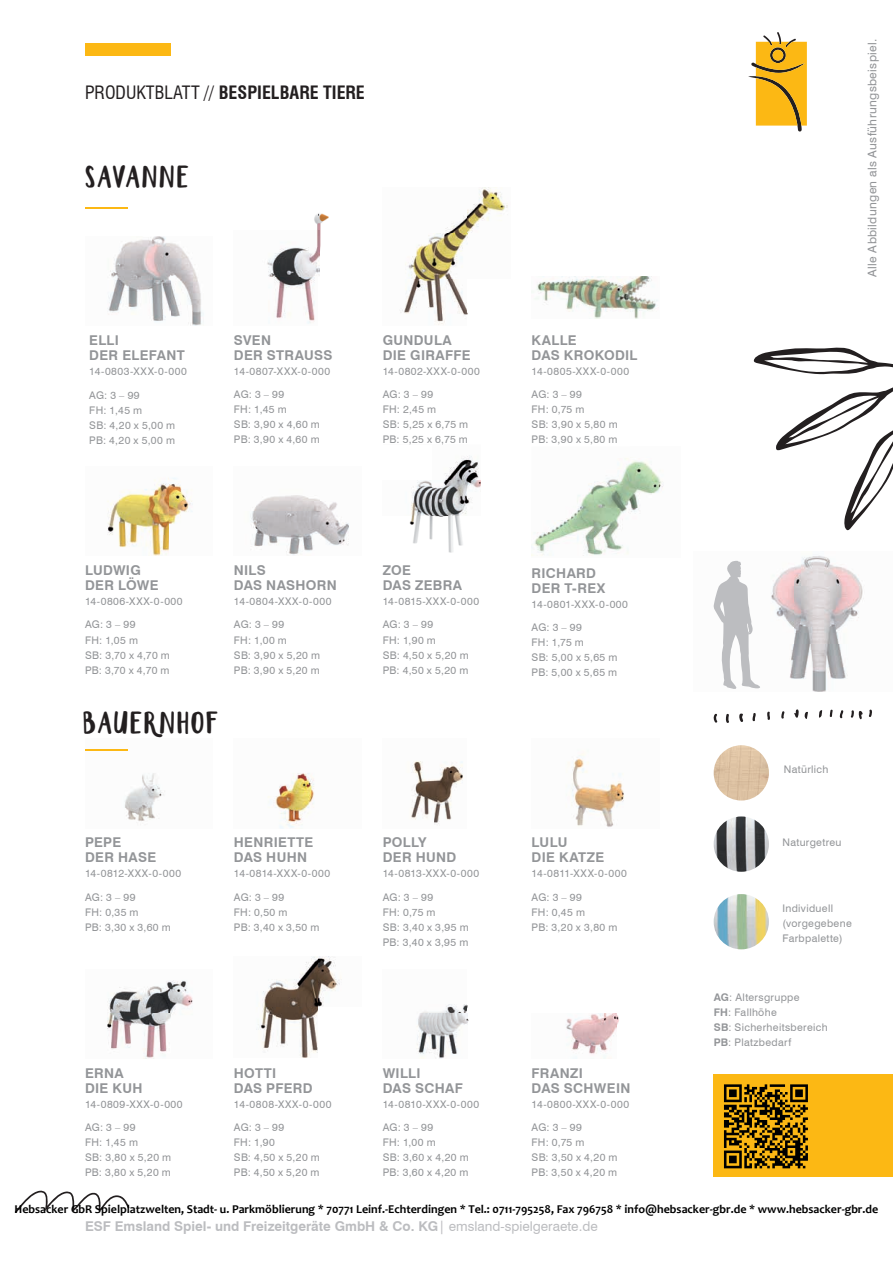
<style>
.page{position:relative;width:893px;height:1263px;background:#fff}
.page>*{position:absolute;margin:0;border:0;box-sizing:border-box;transform-origin:0 0}
.t1{font:30px "Erlan";letter-spacing:.07em;color:#231f20}
.t2{font:700 condensed 18px "Swiss 721 BT";color:#231f20}
.t3{font:700 13.5px/15px "Swiss 721 BT";letter-spacing:.025em;color:#939598}
.t4{font:700 13.5px "Swiss 721 BT";color:#bcbdc0}
.t5{font:700 12px "Candara";color:#000}
.t6{font:12px "Swiss 721 BT";letter-spacing:.025em;color:#939598}
.t7{font:10.5px/15px "Swiss 721 BT";letter-spacing:.035em;color:#939598}
.s1{font-weight:400}
.s2{font-weight:700}
</style>
<div class="page">
<img style="left:735px;top:555px;width:129px;height:137px">
<svg style="left:713px;top:561px;width:47px;height:128px"></svg>
<svg style="left:748px;top:32px;width:59px;height:100px"></svg>
<svg style="left:819px;top:710px;width:4px;height:8px"></svg>
<svg style="left:794px;top:709px;width:14px;height:10px"></svg>
<svg style="left:739px;top:713px;width:5px;height:9px"></svg>
<svg style="left:830px;top:710px;width:3px;height:7px"></svg>
<svg style="left:869px;top:709px;width:3px;height:8px"></svg>
<svg style="left:839px;top:710px;width:4px;height:8px"></svg>
<svg style="left:851px;top:710px;width:12px;height:10px"></svg>
<svg style="left:767px;top:711px;width:3px;height:9px"></svg>
<svg style="left:781px;top:711px;width:3px;height:7px"></svg>
<svg style="left:752px;top:713px;width:4px;height:8px"></svg>
<svg style="left:713px;top:714px;width:4px;height:9px"></svg>
<svg style="left:725px;top:714px;width:4px;height:9px"></svg>
<div style="left:85px;top:43px;width:85px;height:12px;background:#fcb814"></div>
<img style="left:85px;top:750px;width:80px;height:71px">
<img style="left:411px;top:761px;width:52px;height:64px">
<img style="left:268px;top:773px;width:46px;height:55px">
<img style="left:568px;top:753px;width:56px;height:74px">
<img style="left:107px;top:980px;width:86px;height:79px">
<img style="left:417px;top:1004px;width:52px;height:55px">
<img style="left:256px;top:957px;width:86px;height:101px">
<img style="left:566px;top:1013px;width:53px;height:46px">
<hr style="left:85px;top:749px;width:43px;height:1px;background:#fcb814">
<img style="left:107px;top:236px;width:97px;height:89px">
<img style="left:400px;top:187px;width:108px;height:138px">
<img style="left:267px;top:213px;width:62px;height:111px">
<img style="left:535px;top:276px;width:123px;height:42px">
<hr style="left:85px;top:207px;width:43px;height:1px;background:#fcb814">
<img style="left:107px;top:478px;width:86px;height:78px">
<img style="left:409px;top:456px;width:72px;height:97px">
<img style="left:531px;top:483px;width:63px;height:73px">
<img style="left:594px;top:458px;width:70px;height:97px">
<img style="left:250px;top:495px;width:99px;height:60px">
<svg style="left:15px;top:1190px;width:114px;height:23px"></svg>
<img style="left:714px;top:816px;width:55px;height:56px;border-radius:28px">
<img style="left:714px;top:894px;width:55px;height:55px;border-radius:28px">
<img style="left:714px;top:745px;width:55px;height:55px;border-radius:28px">
<svg style="left:754px;top:347px;width:139px;height:184px"></svg>
<div style="left:714px;top:1075px;width:179px;height:102px;background:#fcb814"></div>
<svg style="left:724px;top:1084px;width:84px;height:84px"></svg>
<h2 class="t2" style="left:85px;top:81px;width:281px"><span class="s1">PRODUKTBLATT //</span> BESPIELBARE TIERE</h2>
<h1 class="t1" style="left:85px;top:160px;width:105px">SAVANNE</h1>
<p class="t3" style="left:89px;top:333px;width:97px">ELLI<br>DER ELEFANT</p>
<p class="t7" style="left:89px;top:364px;width:99px">14-0803-XXX-0-000</p>
<p class="t7" style="left:89px;top:388px;width:88px">AG: 3 – 99<br>FH: 1,45 m<br>SB: 4,20 x 5,00 m<br>PB: 4,20 x 5,00 m</p>
<p class="t3" style="left:234px;top:332px;width:100px">SVEN<br>DER STRAUSS</p>
<p class="t7" style="left:234px;top:363px;width:98px">14-0807-XXX-0-000</p>
<p class="t7" style="left:234px;top:387px;width:88px">AG: 3 – 99<br>FH: 1,45 m<br>SB: 3,90 x 4,60 m<br>PB: 3,90 x 4,60 m</p>
<p class="t3" style="left:383px;top:332px;width:90px">GUNDULA<br>DIE GIRAFFE</p>
<p class="t7" style="left:383px;top:363px;width:99px">14-0802-XXX-0-000</p>
<p class="t7" style="left:383px;top:387px;width:87px">AG: 3 – 99<br>FH: 2,45 m<br>SB: 5,25 x 6,75 m<br>PB: 5,25 x 6,75 m</p>
<p class="t3" style="left:85px;top:563px;width:75px">LUDWIG<br>DER LÖWE</p>
<p class="t7" style="left:85px;top:594px;width:99px">14-0806-XXX-0-000</p>
<p class="t7" style="left:85px;top:617px;width:86px">AG: 3 – 99<br>FH: 1,05 m<br>SB: 3,70 x 4,70 m<br>PB: 3,70 x 4,70 m</p>
<h1 class="t1" style="left:83px;top:707px;width:136px">BAUERNHOF</h1>
<p class="t3" style="left:234px;top:563px;width:104px">NILS<br>DAS NASHORN</p>
<p class="t7" style="left:234px;top:594px;width:99px">14-0804-XXX-0-000</p>
<p class="t7" style="left:234px;top:617px;width:88px">AG: 3 – 99<br>FH: 1,00 m<br>SB: 3,90 x 5,20 m<br>PB: 3,90 x 5,20 m</p>
<p class="t3" style="left:85px;top:835px;width:73px">PEPE<br>DER HASE</p>
<p class="t7" style="left:85px;top:866px;width:98px">14-0812-XXX-0-000</p>
<p class="t7" style="left:85px;top:889px;width:87px">AG: 3 – 99<br>FH: 0,35 m<br>PB: 3,30 x 3,60 m</p>
<p class="t3" style="left:234px;top:835px;width:81px">HENRIETTE<br>DAS HUHN</p>
<p class="t7" style="left:234px;top:866px;width:98px">14-0814-XXX-0-000</p>
<p class="t7" style="left:234px;top:889px;width:87px">AG: 3 – 99<br>FH: 0,50 m<br>PB: 3,40 x 3,50 m</p>
<p class="t3" style="left:383px;top:563px;width:81px">ZOE<br>DAS ZEBRA</p>
<p class="t7" style="left:383px;top:594px;width:98px">14-0815-XXX-0-000</p>
<p class="t7" style="left:383px;top:617px;width:88px">AG: 3 – 99<br>FH: 1,90 m<br>SB: 4,50 x 5,20 m<br>PB: 4,50 x 5,20 m</p>
<p class="t3" style="left:383px;top:835px;width:75px">POLLY<br>DER HUND</p>
<p class="t7" style="left:383px;top:866px;width:98px">14-0813-XXX-0-000</p>
<p class="t7" style="left:383px;top:889px;width:88px">AG: 3 – 99<br>FH: 0,75 m<br>SB: 3,40 x 3,95 m<br>PB: 3,40 x 3,95 m</p>
<p class="t3" style="left:85px;top:1065px;width:59px">ERNA<br>DIE KUH</p>
<p class="t7" style="left:85px;top:1096px;width:99px">14-0809-XXX-0-000</p>
<p class="t7" style="left:85px;top:1120px;width:88px">AG: 3 – 99<br>FH: 1,45 m<br>SB: 3,80 x 5,20 m<br>PB: 3,80 x 5,20 m</p>
<p class="t3" style="left:234px;top:1065px;width:80px">HOTTI<br>DAS PFERD</p>
<p class="t7" style="left:234px;top:1096px;width:99px">14-0808-XXX-0-000</p>
<p class="t7" style="left:234px;top:1120px;width:88px">AG: 3 – 99<br>FH: 1,90<br>SB: 4,50 x 5,20 m<br>PB: 4,50 x 5,20 m</p>
<p class="t3" style="left:383px;top:1065px;width:82px">WILLI<br>DAS SCHAF</p>
<p class="t7" style="left:383px;top:1096px;width:98px">14-0810-XXX-0-000</p>
<p class="t7" style="left:383px;top:1120px;width:88px">AG: 3 – 99<br>FH: 1,00 m<br>SB: 3,60 x 4,20 m<br>PB: 3,60 x 4,20 m</p>
<p class="t3" style="left:531px;top:332px;width:107px">KALLE<br>DAS KROKODIL</p>
<p class="t7" style="left:531px;top:363px;width:99px">14-0805-XXX-0-000</p>
<p class="t7" style="left:531px;top:387px;width:88px">AG: 3 – 99<br>FH: 0,75 m<br>SB: 3,90 x 5,80 m<br>PB: 3,90 x 5,80 m</p>
<p class="t3" style="left:531px;top:565px;width:75px">RICHARD<br>DER T-REX</p>
<p class="t7" style="left:531px;top:596px;width:98px">14-0801-XXX-0-000</p>
<p class="t7" style="left:531px;top:620px;width:87px">AG: 3 – 99<br>FH: 1,75 m<br>SB: 5,00 x 5,65 m<br>PB: 5,00 x 5,65 m</p>
<p class="t3" style="left:531px;top:835px;width:74px">LULU<br>DIE KATZE</p>
<p class="t7" style="left:531px;top:866px;width:97px">14-0811-XXX-0-000</p>
<p class="t7" style="left:531px;top:889px;width:87px">AG: 3 – 99<br>FH: 0,45 m<br>PB: 3,20 x 3,80 m</p>
<p class="t3" style="left:531px;top:1065px;width:100px">FRANZI<br>DAS SCHWEIN</p>
<p class="t7" style="left:531px;top:1096px;width:99px">14-0800-XXX-0-000</p>
<p class="t7" style="left:531px;top:1120px;width:88px">AG: 3 – 99<br>FH: 0,75 m<br>SB: 3,50 x 4,20 m<br>PB: 3,50 x 4,20 m</p>
<p class="t6" style="left:865px;top:277px;width:239px;rotate:-90deg">Alle Abbildungen als Ausführungsbeispiel.</p>
<p class="t7" style="left:784px;top:762px;width:46px">Natürlich</p>
<p class="t7" style="left:782px;top:834px;width:61px">Naturgetreu</p>
<p class="t7" style="left:782px;top:900px;width:71px">Individuell (vorgegebene<br>Farbpalette)</p>
<p class="t7" style="left:714px;top:989px;width:116px"><span class="s2">AG</span>: Altersgruppe<br><span class="s2">FH</span>: Fallhöhe<br><span class="s2">SB</span>: Sicherheitsbereich<br><span class="s2">PB</span>: Platzbedarf</p>
<p class="t5" style="left:15px;top:1202px;width:865px">Hebsacker GbR Spielplatzwelten, Stadt- u. Parkmöblierung * 70771 Leinf.-Echterdingen * Tel.: 0711-795258, Fax 796758 * info@hebsacker-gbr.de * www.hebsacker-gbr.de</p>
<p class="t4" style="left:85px;top:1218px;width:514px">ESF Emsland Spiel- und Freizeitgeräte GmbH &amp; Co. KG<span class="s1">| emsland-spielgeraete.de</span></p>
</div>
